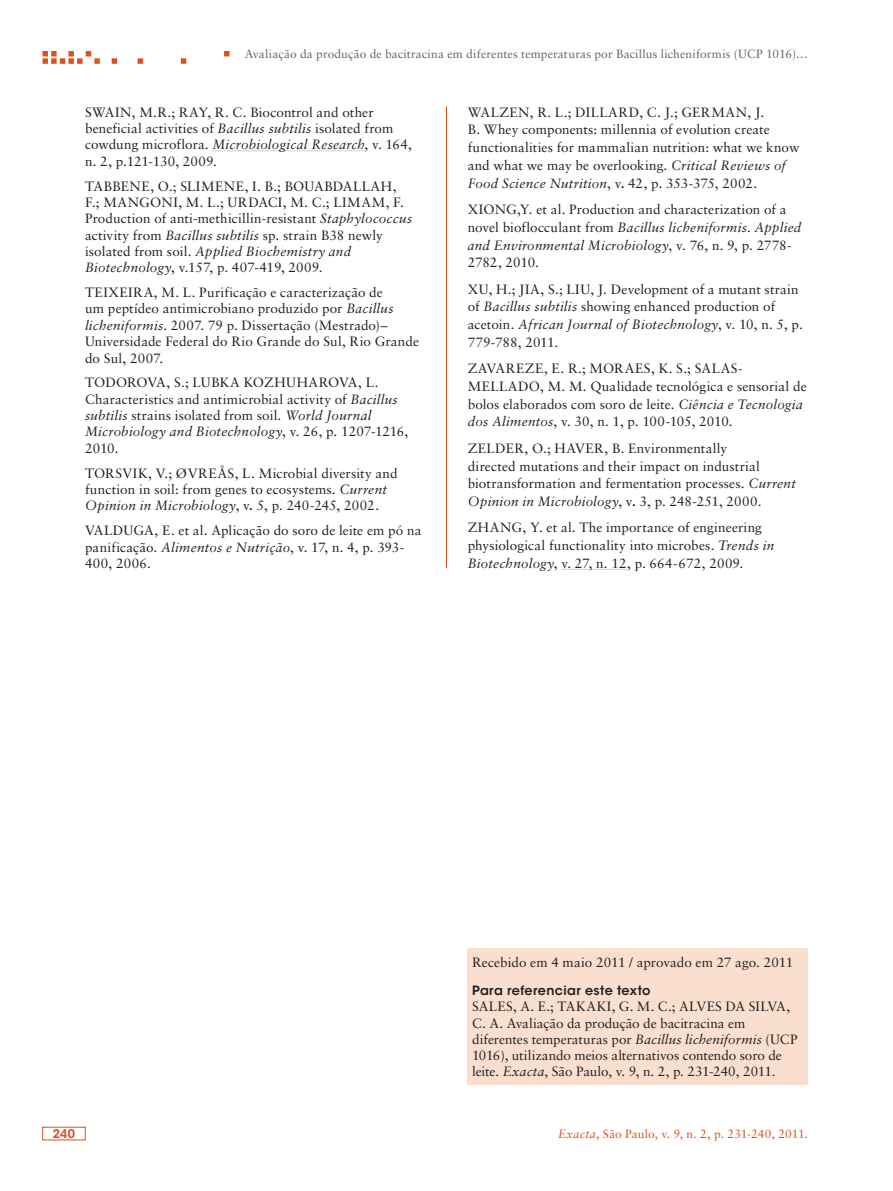
<style>
.page{position:relative;width:893px;height:1191px;background:#fff}
.page>*{position:absolute;margin:0;border:0;box-sizing:border-box;transform-origin:0 0}
.ex_Referencias{font:13.5px/16.4px "Sabon LT Std";letter-spacing:.01em;color:#231f20}
.ex_Tabela_-_titulo{font:600 12.75px "ITC Avant Garde Std";letter-spacing:.03em;color:#231f20}
.t1{font:12px "Sabon LT Std";letter-spacing:.01em;color:#636366}
.t2{font:12px "Sabon LT Std";color:#da511d}
.t3{font:600 12px "ITC Avant Garde Std";color:#da511d}
.s1{font-style:italic}
.s2{font-weight:700}
</style>
<div class="page">
<svg style="left:43px;top:51px;width:186px;height:13px"></svg>
<hr style="left:446px;top:106px;width:1px;height:462px;background:#da511d">
<hr style="left:212px;top:150px;width:153px;height:1px;background:#d1d2d4">
<hr style="left:561px;top:569px;width:66px;height:1px;background:#d1d2d4">
<div style="left:468px;top:948px;width:340px;height:136px;background:#fadfce"></div>
<p class="t1" style="left:245px;top:46px;width:565px">Avaliação da produção de bacitracina em diferentes temperaturas por Bacillus licheniformis (UCP 1016)…</p>
<p class="ex_Referencias" style="left:85px;top:104px;width:328px">SWAIN, M.R.; RAY, R. C. Biocontrol and other beneficial activities of <span class="s1">Bacillus subtilis</span> isolated from cowdung microflora. <span class="s1">Microbiological Research</span>, v. 164, n. 2, p.121-130, 2009.</p>
<p class="ex_Referencias" style="left:85px;top:177px;width:329px">TABBENE, O.; SLIMENE, I. B.; BOUABDALLAH, F.; MANGONI, M. L.; URDACI, M. C.; LIMAM, F.<br>Production of anti-methicillin-resistant <span class="s1">Staphylococcus </span>activity from <span class="s1">Bacillus subtilis</span> sp. strain B38 newly isolated from soil. <span class="s1">Applied Biochemistry and Biotechnology</span>, v.157, p. 407-419, 2009.</p>
<p class="ex_Referencias" style="left:85px;top:284px;width:335px">TEIXEIRA, M. L. Purificação e caracterização de<br>um peptídeo antimicrobiano produzido por <span class="s1">Bacillus licheniformis</span>. 2007. 79 p. Dissertação (Mestrado)– Universidade Federal do Rio Grande do Sul, Rio Grande do Sul, 2007.</p>
<p class="ex_Referencias" style="left:85px;top:374px;width:325px">TODOROVA, S.; LUBKA KOZHUHAROVA, L.<br>Characteristics and antimicrobial activity of <span class="s1">Bacillus subtilis</span> strains isolated from soil. <span class="s1">World Journal Microbiology and Biotechnology</span>, v. 26, p. 1207-1216, 2010.</p>
<p class="ex_Referencias" style="left:85px;top:464px;width:314px">TORSVIK, V.; ØVREÅS, L. Microbial diversity and function in soil: from genes to ecosystems. <span class="s1">Current<br>Opinion in Microbiology</span>, v<span class="s2">.</span> 5, p. 240-245, 2002.</p>
<p class="ex_Referencias" style="left:85px;top:522px;width:338px">VALDUGA, E. et al. Aplicação do soro de leite em pó na panificação. <span class="s1">Alimentos e Nutrição</span>, v. 17, n. 4, p. 393-<br>400, 2006.</p>
<p class="ex_Referencias" style="left:468px;top:103px;width:333px;line-height:17.7px">WALZEN, R. L.; DILLARD, C. J.; GERMAN, J.<br>B. Whey components: millennia of evolution create functionalities for mammalian nutrition: what we know and what we may be overlooking. <span class="s1">Critical Reviews of Food Science Nutrition</span>, v<span class="s2">.</span> 42, p. 353-375, 2002.</p>
<p class="ex_Referencias" style="left:468px;top:200px;width:335px;line-height:17.7px">XIONG,Y. et al. Production and characterization of a novel bioflocculant from <span class="s1">Bacillus licheniformis</span>. <span class="s1">Applied and Environmental Microbiology</span>, v. 76, n. 9, p. 2778- 2782, 2010.</p>
<p class="ex_Referencias" style="left:468px;top:280px;width:336px;line-height:17.7px">XU, H.; JIA, S.; LIU, J. Development of a mutant strain of <span class="s1">Bacillus subtilis</span> showing enhanced production of acetoin. <span class="s1">African Journal of Biotechnology</span>, v. 10, n. 5, p.<br>779-788, 2011.</p>
<p class="ex_Referencias" style="left:468px;top:359px;width:340px;line-height:17.7px">ZAVAREZE, E. R.; MORAES, K. S.; SALAS-MELLADO, M. M. Qualidade tecnológica e sensorial de bolos elaborados com soro de leite. <span class="s1">Ciência e Tecnologia dos Alimentos</span>, v. 30, n. 1, p. 100-105, 2010.</p>
<p class="ex_Referencias" style="left:468px;top:439px;width:330px;line-height:17.7px">ZELDER, O.; HAVER, B. Environmentally<br>directed mutations and their impact on industrial biotransformation and fermentation processes. <span class="s1">Current Opinion in Microbiology</span>, v<span class="s2">.</span> 3, p. 248-251, 2000.</p>
<p class="ex_Referencias" style="left:468px;top:518px;width:308px;line-height:17.7px">ZHANG, Y. et al. The importance of engineering physiological functionality into microbes. <span class="s1">Trends in<br>Biotechnology</span>, v. 27, n. 12, p. 664-672, 2009.</p>
<p class="ex_Referencias" style="left:472px;top:954px;width:323px">Recebido em 4 maio 2011 / aprovado em 27 ago. 2011</p>
<p class="ex_Tabela_-_titulo" style="left:472px;top:982px;width:180px">Para referenciar este texto</p>
<p class="ex_Referencias" style="left:472px;top:998px;width:327px">SALES, A. E.; TAKAKI, G. M. C.; ALVES DA SILVA, C. A. Avaliação da produção de bacitracina em diferentes temperaturas por <span class="s1">Bacillus licheniformis</span> (UCP 1016), utilizando meios alternativos contendo soro de leite. <span class="s1">Exacta</span>, São Paulo, v. 9, n. 2, p. 231-240, 2011.</p>
<p class="t3" style="left:53px;top:1126px;width:24px">240</p>
<p class="t2" style="left:558px;top:1126px;width:251px"><span class="s1">Exacta</span>, São Paulo, v. 9, n. 2, p. 231-240, 2011.</p>
</div>
